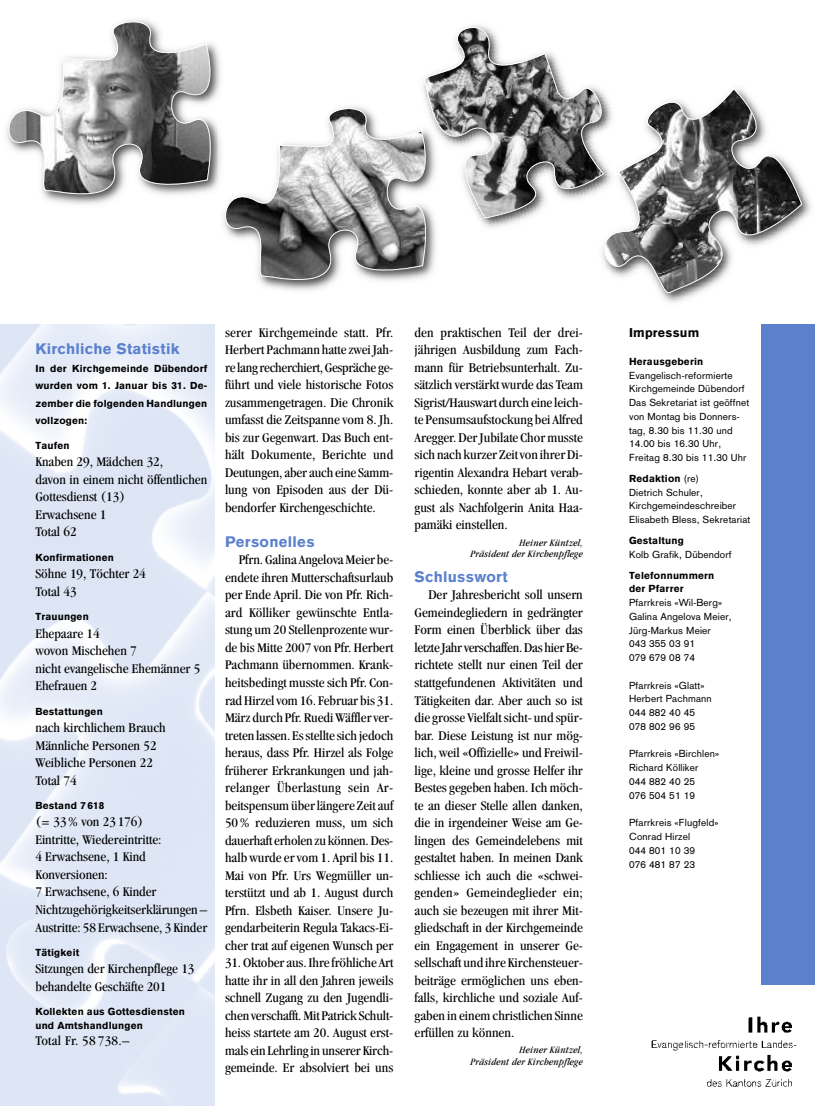
<style>
.page{position:relative;width:815px;height:1106px;background:#fff}
.page>*{position:absolute;margin:0;border:0;box-sizing:border-box;transform-origin:0 0}
.t1{font:900 15px "Akzidenz Grotesk";letter-spacing:.015em;color:#5b81cd}
.t2{font:condensed 13.75px/17.5px "Garamond";color:#000;scale:1.08 1}
.t3{font:condensed 13.75px "Garamond";letter-spacing:.02em;color:#000;scale:1.08 1}
.t4{font:900 12.5px "Akzidenz Grotesk";letter-spacing:.015em;color:#000}
.t5{font:10px/13.8px "Akzidenz Grotesk";letter-spacing:.015em;color:#000}
.t6{font:900 10px/17.5px "Akzidenz Grotesk";letter-spacing:.015em;color:#000}
.t7{font:italic condensed 10px/11.2px "Garamond";letter-spacing:.02em;color:#000;text-align:right;scale:1.08 1}
.s1{font-weight:900}
</style>
<div class="page">
<div style="left:761px;top:324px;width:54px;height:660px;background:#5b81cd"></div>
<img style="left:651px;top:1016px;width:146px;height:71px">
<svg style="left:637px;top:330px;width:7px;height:4px"></svg>
<svg style="left:602px;top:88px;width:202px;height:211px"></svg>
<svg style="left:223px;top:106px;width:213px;height:185px"></svg>
<svg style="left:6px;top:19px;width:218px;height:190px"></svg>
<img style="left:399px;top:88px;width:222px;height:156px">
<img style="left:614px;top:122px;width:22px;height:87px">
<img style="left:618px;top:162px;width:18px;height:25px">
<img style="left:619px;top:163px;width:24px;height:23px">
<img style="left:419px;top:101px;width:1px;height:59px">
<svg style="left:420px;top:25px;width:194px;height:195px"></svg>
<p class="t1" style="left:35px;top:344px;width:146px">Kirchliche Statistik</p>
<p class="t6" style="left:35px;top:360px;width:173px;text-align:justify">In der Kirchgemeinde Dübendorf wurden vom 1. Januar bis 31. De&shy;zember die folgenden Handlungen vollzogen:</p>
<p class="t6" style="left:35px;top:437px;width:36px">Taufen</p>
<p class="t2" style="left:35px;top:454px;width:161px">Knaben 29, Mädchen 32,<br>davon in einem nicht öffentlichen<br>Gottesdienst (13)<br>Erwachsene 1<br>Total 62</p>
<p class="t6" style="left:35px;top:549px;width:80px">Konfirmationen</p>
<p class="t2" style="left:35px;top:566px;width:104px">Söhne 19, Töchter 24<br>Total 43</p>
<p class="t6" style="left:35px;top:608px;width:55px">Trauungen</p>
<p class="t2" style="left:35px;top:625px;width:154px">Ehepaare 14<br>wovon Mischehen 7<br>nicht evangelische Ehemänner 5<br>Ehefrauen 2</p>
<p class="t6" style="left:35px;top:703px;width:69px">Bestattungen</p>
<p class="t2" style="left:35px;top:720px;width:122px">nach kirchlichem Brauch<br>Männliche Personen 52<br>Weibliche Personen 22<br>Total 74</p>
<p class="t6" style="left:35px;top:797px;width:70px">Bestand 7 618</p>
<p class="t2" style="left:35px;top:814px;width:161px">(= 33% von 23176)<br>Eintritte, Wiedereintritte:<br>4 Erwachsene, 1 Kind<br>Konversionen:<br>7 Erwachsene, 6 Kinder<br>Nichtzugehörigkeitserklärungen –<br>Austritte: 58 Erwachsene, 3 Kinder</p>
<p class="t6" style="left:35px;top:944px;width:45px">Tätigkeit</p>
<p class="t2" style="left:35px;top:961px;width:149px">Sitzungen der Kirchenpflege 13 behandelte Geschäfte 201</p>
<p class="t6" style="left:35px;top:1005px;width:151px;line-height:13.8px">Kollekten aus Gottesdiensten und Amtshandlungen</p>
<p class="t3" style="left:35px;top:1035px;width:89px">Total Fr. 58 738.–</p>
<p class="t2" style="left:225px;top:325px;width:157px;text-align:justify">serer Kirchgemeinde statt. Pfr.<br>Herbert Pachmann hattezweiJah&shy;relangrecherchiert,Gesprächege&shy;führt und viele historische Fotos zusammengetragen. Die Chronik umfasst die Zeitspanne vom 8. Jh. bis zur Gegenwart. Das Buch ent&shy;hält Dokumente, Berichte und Deutungen,aberauch eineSamm&shy;lung von Episoden aus der Dü&shy;bendorfer Kirchengeschichte.</p>
<p class="t1" style="left:225px;top:536px;width:91px">Personelles</p>
<p class="t2" style="left:225px;top:552px;width:157px;text-align:justify;text-indent:14px">Pfrn. Galina AngelovaMeier be&shy;endete ihren Mutterschaftsurlaub per Ende April. Die von Pfr. Rich&shy;ard Kölliker gewünschte Entla&shy;stung um20 Stellenprozente wur&shy;de bis Mitte 2007 von Pfr. Herbert Pachmann übernommen. Krank&shy;heitsbedingt musste sich Pfr. Con&shy;radHirzelvom16.Februar bis 31.<br>März durch Pfr. RuediWäfflerver&shy;treten lassen. Esstelltesich jedoch heraus, dass Pfr. Hirzel als Folge früherer Erkrankungen und jah&shy;relanger Überlastung sein Ar&shy;beitspensumüberlängere Zeitauf 50% reduzieren muss, um sich dauerhafterholen zu können.Des&shy;halb wurdeervom1. April bis 11.<br>Mai von Pfr. Urs Wegmüller un&shy;terstützt und ab 1. August durch Pfrn. Elsbeth Kaiser. Unsere Ju&shy;gendarbeiterin Regula Takacs-Ei&shy;cher trat auf eigenen Wunsch per 31.Oktoberaus.Ihrefröhliche Art hatte ihr in all den Jahren jeweils schnell Zugang zu den Jugendli&shy;chen verschafft.Mit Patrick Schult&shy;heiss startete am 20. August erst&shy;malsein Lehrlingin unserer Kirch&shy;gemeinde. Er absolviert bei uns</p>
<p class="t2" style="left:415px;top:325px;width:157px;text-align:justify">den praktischen Teil der drei&shy;jährigen Ausbildung zum Fach&shy;mann für Betriebsunterhalt. Zu&shy;sätzlich verstärkt wurde das Team Sigrist/Hauswart durch eineleich&shy;te Pensumsaufstockung bei Alfred Aregger. DerJubilate Chormusste sich nach kurzer Zeitvon ihrerDi&shy;rigentin Alexandra Hebart verab&shy;schieden, konnte aber ab 1. Au&shy;gust als Nachfolgerin Anita Haa&shy;pamäki einstellen.</p>
<p class="t7" style="left:471px;top:537px;width:106px">Heiner Küntzel,<br>Präsident der Kirchenpflege</p>
<p class="t1" style="left:415px;top:571px;width:95px">Schlusswort</p>
<p class="t2" style="left:415px;top:587px;width:157px;text-align:justify;text-indent:14px">Der Jahresbericht soll unsern Gemeindegliedern in gedrängter Form einen Überblick über das letzteJahrverschaffen.Das hierBe&shy;richtete stellt nur einen Teil der stattgefundenen Aktivitäten und Tätigkeiten dar. Aber auch so ist diegrosse Vielfaltsicht- und spür&shy;bar. Diese Leistung ist nur mög&shy;lich, weil «Offizielle» und Freiwil&shy;lige, kleine und grosse Helfer ihr Bestes gegeben haben. Ich möch&shy;te an dieser Stelle allen danken, die in irgendeiner Weise am Ge&shy;lingen des Gemeindelebens mit gestaltet haben. In meinen Dank schliesse ich auch die «schwei&shy;genden» Gemeindeglieder ein; auch sie bezeugen mit ihrer Mit&shy;gliedschaft in der Kirchgemeinde ein Engagement in unserer Ge&shy;sellschaft und ihre Kirchensteuer&shy;beiträge ermöglichen uns eben&shy;falls, kirchliche und soziale Auf&shy;gaben in einemchristlichen Sinne erfüllen zu können.</p>
<p class="t7" style="left:471px;top:1045px;width:106px">Heiner Küntzel,<br>Präsident der Kirchenpflege</p>
<p class="t4" style="left:629px;top:328px;width:72px">Impressum</p>
<p class="t6" style="left:629px;top:353px;width:76px">Herausgeberin</p>
<p class="t5" style="left:629px;top:369px;width:122px">Evangelisch-reformierte<br>Kirchgemeinde Dübendorf<br>Das Sekretariat ist geöffnet von Montag bis Donners&shy;tag, 8.30 bis 11.30 und<br>14.00 bis 16.30 Uhr,<br>Freitag 8.30 bis 11.30 Uhr</p>
<p class="t5" style="left:629px;top:472px;width:123px"><span class="s1">Redaktion</span> (re)<br>Dietrich Schuler,<br>Kirchgemeindeschreiber<br>Elisabeth Bless, Sekretariat</p>
<p class="t6" style="left:629px;top:532px;width:56px">Gestaltung</p>
<p class="t5" style="left:629px;top:548px;width:104px">Kolb Grafik, Dübendorf</p>
<p class="t6" style="left:629px;top:569px;width:87px;line-height:13.8px">Telefonnummern der Pfarrer</p>
<p class="t5" style="left:629px;top:597px;width:104px">Pfarrkreis «Wil-Berg»<br>Galina Angelova Meier,<br>Jürg-Markus Meier<br>043 355 03 91<br>079 679 08 74</p>
<p class="t5" style="left:629px;top:679px;width:84px">Pfarrkreis «Glatt»<br>Herbert Pachmann<br>044 882 40 45<br>078 802 96 95</p>
<p class="t5" style="left:629px;top:748px;width:92px">Pfarrkreis «Birchlen»<br>Richard Kölliker<br>044 882 40 25<br>076 504 51 19</p>
<p class="t5" style="left:629px;top:817px;width:91px">Pfarrkreis «Flugfeld»<br>Conrad Hirzel<br>044 801 10 39<br>076 481 87 23</p>
</div>
